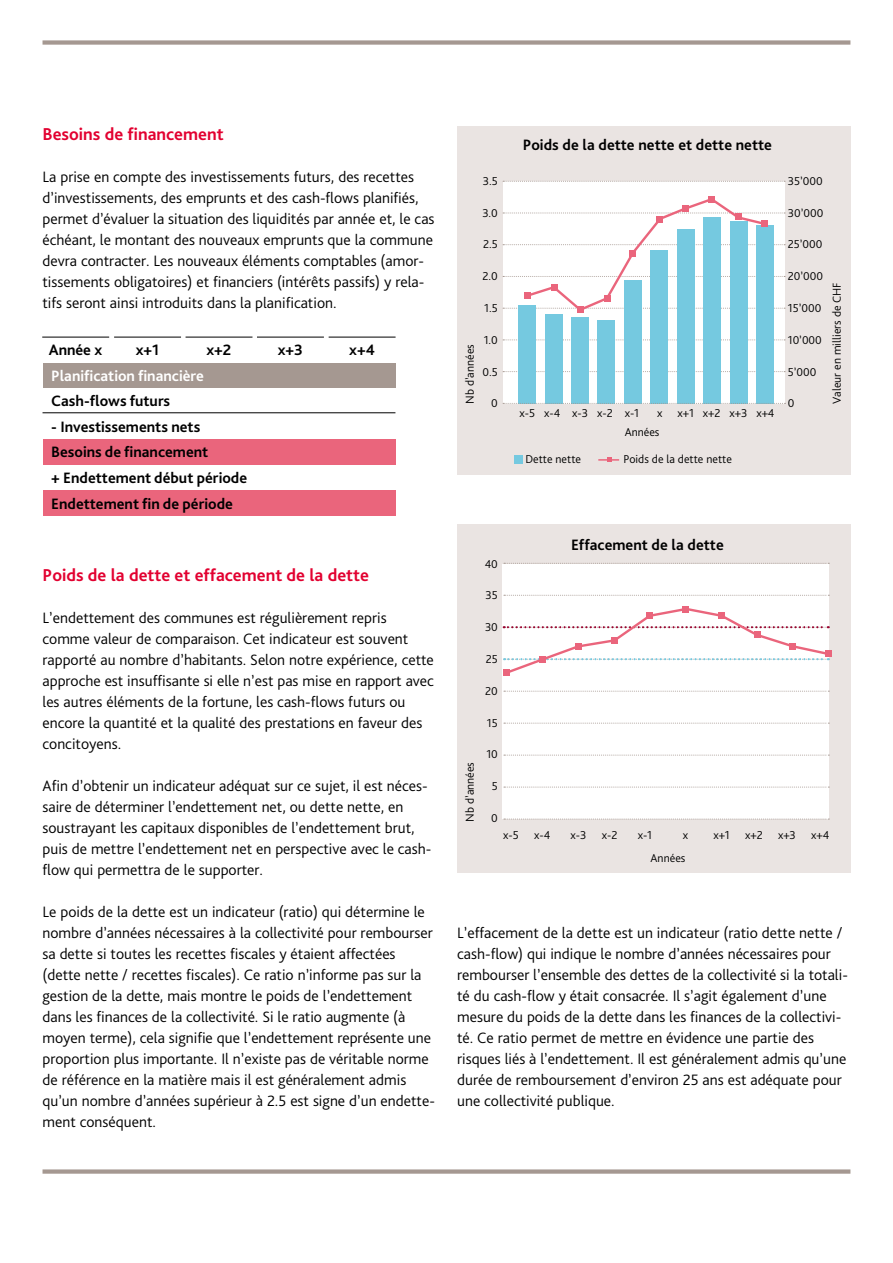
<style>
.page{position:relative;width:893px;height:1263px;background:#fff}
.page>*{position:absolute;margin:0;border:0;box-sizing:border-box;transform-origin:0 0}
.t1{font:700 18px "Bliss Pro";color:#e20030}
.t2{font:300 15.75px/21px "Bliss Pro";color:#000}
.t3{font:700 15.75px/25.5px "Bliss Pro";color:#000}
.t4{font:700 15.75px "Bliss Pro";color:#fff}
.t5{font:300 12px "Bliss Pro";color:#000}
</style>
<div class="page">
<div style="left:43px;top:40px;width:807px;height:5px;background:#a59891"></div>
<div style="left:43px;top:1169px;width:807px;height:5px;background:#a59891"></div>
<div style="left:457px;top:126px;width:393px;height:349px;background:#eae4e2"></div>
<div style="left:457px;top:524px;width:393px;height:348px;background:#eae4e2"></div>
<div style="left:503px;top:181px;width:281px;height:222px;background:#fff"></div>
<div style="left:43px;top:363px;width:353px;height:26px;background:#a59891"></div>
<div style="left:43px;top:388px;width:393px;height:26px;background:#fff"></div>
<div style="left:43px;top:439px;width:353px;height:26px;background:#ea657c"></div>
<div style="left:43px;top:490px;width:353px;height:26px;background:#ea657c"></div>
<hr style="left:43px;top:412px;width:352px;height:1px;background:#000">
<svg style="left:503px;top:181px;width:282px;height:1px"></svg>
<svg style="left:503px;top:339px;width:282px;height:1px"></svg>
<svg style="left:503px;top:371px;width:282px;height:1px"></svg>
<div style="left:518px;top:305px;width:18px;height:98px;background:#75c9e0"></div>
<div style="left:545px;top:314px;width:17px;height:89px;background:#75c9e0"></div>
<div style="left:571px;top:317px;width:18px;height:86px;background:#75c9e0"></div>
<div style="left:597px;top:320px;width:18px;height:83px;background:#75c9e0"></div>
<div style="left:624px;top:280px;width:18px;height:123px;background:#75c9e0"></div>
<div style="left:650px;top:250px;width:18px;height:153px;background:#75c9e0"></div>
<div style="left:677px;top:229px;width:18px;height:174px;background:#75c9e0"></div>
<div style="left:703px;top:217px;width:18px;height:186px;background:#75c9e0"></div>
<div style="left:730px;top:221px;width:18px;height:182px;background:#75c9e0"></div>
<div style="left:756px;top:225px;width:18px;height:178px;background:#75c9e0"></div>
<svg style="left:503px;top:197px;width:282px;height:116px"></svg>
<div style="left:604px;top:295px;width:6px;height:7px;background:#ea657c"></div>
<div style="left:630px;top:250px;width:6px;height:7px;background:#ea657c"></div>
<div style="left:656px;top:216px;width:7px;height:7px;background:#ea657c"></div>
<div style="left:682px;top:206px;width:7px;height:6px;background:#ea657c"></div>
<div style="left:709px;top:196px;width:6px;height:7px;background:#ea657c"></div>
<div style="left:735px;top:214px;width:7px;height:6px;background:#ea657c"></div>
<div style="left:761px;top:220px;width:6px;height:7px;background:#ea657c"></div>
<svg style="left:503px;top:403px;width:282px;height:1px"></svg>
<div style="left:514px;top:455px;width:9px;height:8px;background:#75c9e0"></div>
<hr style="left:598px;top:459px;width:21px;height:2px;background:#ea657c">
<div style="left:503px;top:564px;width:326px;height:255px;background:#fff"></div>
<svg style="left:504px;top:563px;width:325px;height:1px"></svg>
<svg style="left:504px;top:819px;width:325px;height:1px"></svg>
<svg style="left:504px;top:787px;width:325px;height:1px"></svg>
<svg style="left:504px;top:755px;width:325px;height:1px"></svg>
<svg style="left:504px;top:691px;width:325px;height:1px"></svg>
<svg style="left:504px;top:723px;width:325px;height:1px"></svg>
<svg style="left:504px;top:595px;width:325px;height:1px"></svg>
<svg style="left:503px;top:608px;width:329px;height:68px"></svg>
<div style="left:611px;top:637px;width:7px;height:6px;background:#ea657c"></div>
<div style="left:646px;top:613px;width:7px;height:6px;background:#ea657c"></div>
<div style="left:682px;top:606px;width:7px;height:6px;background:#ea657c"></div>
<div style="left:718px;top:612px;width:7px;height:7px;background:#ea657c"></div>
<div style="left:754px;top:631px;width:6px;height:7px;background:#ea657c"></div>
<div style="left:790px;top:643px;width:6px;height:7px;background:#ea657c"></div>
<div style="left:825px;top:650px;width:6px;height:7px;background:#ea657c"></div>
<hr style="left:42px;top:337px;width:67px;height:1px;background:#000">
<hr style="left:186px;top:337px;width:66px;height:1px;background:#000">
<hr style="left:257px;top:337px;width:67px;height:1px;background:#000">
<hr style="left:329px;top:337px;width:67px;height:1px;background:#000">
<hr style="left:114px;top:337px;width:67px;height:1px;background:#000">
<p class="t1" style="left:43px;top:123px;width:183px">Besoins de financement</p>
<p class="t2" style="left:43px;top:166px;width:394px">La prise en compte des investissements futurs, des recettes d’investissements, des emprunts et des cash-flows planifiés, permet d’évaluer la situation des liquidités par année et, le cas échéant, le montant des nouveaux emprunts que la commune devra contracter. Les nouveaux éléments comptables (amor&shy;tissements obligatoires) et financiers (intérêts passifs) y rela&shy;tifs seront ainsi introduits dans la planification.</p>
<p class="t3" style="left:49px;top:337px;width:55px">Année x</p>
<p class="t3" style="left:136px;top:337px;width:25px">x+1</p>
<p class="t3" style="left:207px;top:337px;width:26px">x+2</p>
<p class="t3" style="left:278px;top:337px;width:27px">x+3</p>
<p class="t3" style="left:349px;top:337px;width:27px">x+4</p>
<p class="t4" style="left:51px;top:366px;width:154px">Planification financière</p>
<p class="t3" style="left:51px;top:388px;width:120px">Cash-flows futurs</p>
<p class="t3" style="left:51px;top:414px;width:197px">- Investissements nets<br>Besoins de financement<br>+ Endettement début période<br>Endettement fin de période</p>
<p class="t1" style="left:43px;top:564px;width:328px">Poids de la dette et effacement de la dette</p>
<p class="t2" style="left:43px;top:607px;width:393px">L’endettement des communes est régulièrement repris comme valeur de comparaison. Cet indicateur est souvent rapporté au nombre d’habitants. Selon notre expérience, cette approche est insuffisante si elle n’est pas mise en rapport avec les autres éléments de la fortune, les cash-flows futurs ou encore la quantité et la qualité des prestations en faveur des concitoyens.</p>
<p class="t2" style="left:43px;top:775px;width:390px">Afin d’obtenir un indicateur adéquat sur ce sujet, il est néces&shy;saire de déterminer l’endettement net, ou dette nette, en soustrayant les capitaux disponibles de l’endettement brut, puis de mettre l’endettement net en perspective avec le cash&shy;flow qui permettra de le supporter.</p>
<p class="t2" style="left:43px;top:901px;width:394px">Le poids de la dette est un indicateur (ratio) qui détermine le nombre d’années nécessaires à la collectivité pour rembourser sa dette si toutes les recettes fiscales y étaient affectées (dette nette / recettes fiscales). Ce ratio n’informe pas sur la gestion de la dette, mais montre le poids de l’endettement dans les finances de la collectivité. Si le ratio augmente (à moyen terme), cela signifie que l’endettement représente une proportion plus importante. Il n’existe pas de véritable norme de référence en la matière mais il est généralement admis qu’un nombre d’années supérieur à 2.5 est signe d’un endette&shy;ment conséquent.</p>
<p class="t5" style="left:462px;top:404px;width:61px;rotate:-90deg">N b d’années</p>
<p class="t5" style="left:483px;top:173px;width:17px">3.5</p>
<p class="t5" style="left:482px;top:205px;width:17px">3.0</p>
<p class="t5" style="left:483px;top:237px;width:16px">2.5</p>
<p class="t5" style="left:483px;top:269px;width:17px">2.0</p>
<p class="t5" style="left:484px;top:301px;width:15px">1.5</p>
<p class="t5" style="left:484px;top:332px;width:16px">1.0</p>
<p class="t5" style="left:483px;top:364px;width:17px">0.5</p>
<p class="t5" style="left:491px;top:396px;width:8px">0</p>
<p class="t3" style="left:523px;top:132px;width:251px">Poids de la dette nette et dette nette</p>
<p class="t5" style="left:519px;top:406px;width:121px">x-5 x-4 x-3 x-2 x-1</p>
<p class="t5" style="left:657px;top:406px;width:119px">x x+1 x+2 x+3 x+4</p>
<p class="t5" style="left:625px;top:424px;width:36px">Années</p>
<p class="t5" style="left:525px;top:452px;width:57px">Dette nette</p>
<p class="t5" style="left:623px;top:452px;width:110px">Poids de la dette nette</p>
<p class="t5" style="left:788px;top:173px;width:36px">35’000</p>
<p class="t5" style="left:788px;top:205px;width:37px">30’000</p>
<p class="t5" style="left:788px;top:237px;width:36px">25’000</p>
<p class="t5" style="left:788px;top:269px;width:37px">20’000</p>
<p class="t5" style="left:788px;top:301px;width:35px">15’000</p>
<p class="t5" style="left:788px;top:332px;width:36px">10’000</p>
<p class="t5" style="left:788px;top:364px;width:30px">5’000</p>
<p class="t5" style="left:788px;top:396px;width:8px">0</p>
<p class="t5" style="left:829px;top:404px;width:123px;rotate:-90deg">Valeur en milliers de CHF</p>
<p class="t5" style="left:462px;top:822px;width:61px;rotate:-90deg">N b d’années</p>
<p class="t5" style="left:485px;top:556px;width:15px">40</p>
<p class="t5" style="left:486px;top:588px;width:14px">35</p>
<p class="t5" style="left:485px;top:620px;width:14px">30</p>
<p class="t5" style="left:486px;top:651px;width:14px">25</p>
<p class="t5" style="left:485px;top:683px;width:14px">20</p>
<p class="t5" style="left:487px;top:715px;width:12px">15</p>
<p class="t5" style="left:486px;top:747px;width:13px">10</p>
<p class="t5" style="left:492px;top:779px;width:8px">5</p>
<p class="t5" style="left:491px;top:810px;width:8px">0</p>
<p class="t3" style="left:571px;top:532px;width:154px">Effacement de la dette</p>
<p class="t5" style="left:503px;top:827px;width:17px">x-5</p>
<p class="t5" style="left:534px;top:827px;width:18px">x-4</p>
<p class="t5" style="left:571px;top:827px;width:17px">x-3</p>
<p class="t5" style="left:602px;top:827px;width:17px">x-2</p>
<p class="t5" style="left:638px;top:827px;width:16px">x-1</p>
<p class="t5" style="left:683px;top:827px;width:7px">x</p>
<p class="t5" style="left:713px;top:827px;width:18px">x+1</p>
<p class="t5" style="left:745px;top:827px;width:19px">x+2</p>
<p class="t5" style="left:778px;top:827px;width:19px">x+3</p>
<p class="t5" style="left:811px;top:827px;width:20px">x+4</p>
<p class="t5" style="left:651px;top:850px;width:36px">Années</p>
<p class="t2" style="left:457px;top:922px;width:392px">L’effacement de la dette est un indicateur (ratio dette nette / cash-flow) qui indique le nombre d’années nécessaires pour rembourser l’ensemble des dettes de la collectivité si la totali&shy;té du cash-flow y était consacrée. Il s’agit également d’une mesure du poids de la dette dans les finances de la collectivi&shy;té. Ce ratio permet de mettre en évidence une partie des risques liés à l’endettement. Il est généralement admis qu’une durée de remboursement d’environ 25 ans est adéquate pour une collectivité publique.</p>
</div>
